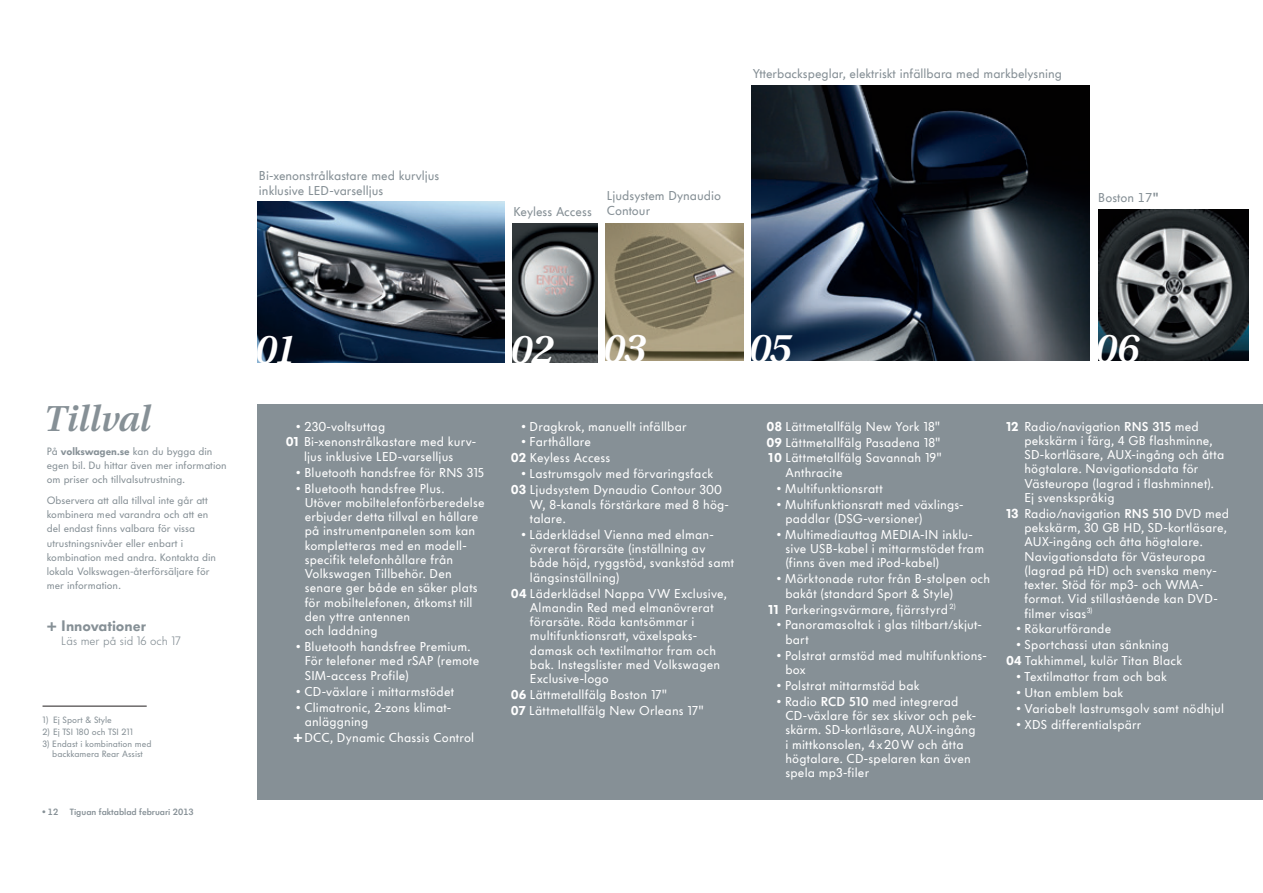
<style>
.page{position:relative;width:1263px;height:893px;background:#fff}
.page>*{position:absolute;margin:0;border:0;box-sizing:border-box;transform-origin:0 0}
.t1{font:italic 600 40.05px "VW Utopia";color:#fff}
.t2{font:italic 600 36px "VW Utopia";letter-spacing:-.005em;color:#869096}
.t3{font:900 15px "VW Headline";color:#869096}
.t4{font:12.75px/14.2px "VW Headline OT";letter-spacing:.015em;color:#fff}
.t5{font:12.75px/15px "VW Headline OT";color:#869096}
.t6{font:300 12px "VW Headline";color:#869096}
.t7{font:10.5px/14.2px "VW Headline";color:#869096}
.t8{font:9px/9.9px "Volkswagen Copy";color:#869096;text-align:center}
.t9{font:600 9px "VW Headline OT";color:#869096}
.s1{font-family:"Volkswagen Headline Osf"}
.s2{font-weight:900}
.s3{font-weight:900;font-size:13.8px}
.s4{font-family:"VW Headline"}
.s5{font-weight:600}
</style>
<div class="page">
<div style="left:258px;top:404px;width:1005px;height:395px;background:#869096"></div>
<img style="left:1098px;top:209px;width:150px;height:152px">
<img style="left:605px;top:223px;width:138px;height:138px">
<img style="left:513px;top:223px;width:84px;height:139px">
<img style="left:752px;top:85px;width:337px;height:276px">
<hr style="left:43px;top:706px;width:104px;height:1px;background:#231f20">
<img style="left:258px;top:202px;width:246px;height:160px">
<p class="t5" style="left:259px;top:168px;width:182px">Bi-xenonstrålkastare med kurvljus inklusive LED-varselljus</p>
<p class="t5" style="left:753px;top:66px;width:311px">Ytterbackspeglar, elektriskt infällbara med markbelysning</p>
<p class="t5" style="left:513px;top:204px;width:80px">Keyless Access</p>
<p class="t5" style="left:607px;top:189px;width:116px">Ljudsystem Dynaudio</p>
<p class="t5" style="left:1098px;top:190px;width:62px">Boston 17<span class="s1">"</span></p>
<p class="t5" style="left:607px;top:204px;width:45px">Contour</p>
<h2 class="t2" style="left:43px;top:398px;width:108px">Tillval</h2>
<p class="t7" style="left:47px;top:444px;width:181px">På <span class="s2">volkswagen.se</span> kan du bygga din egen bil. Du hittar även mer information om priser och tillvalsutrustning.</p>
<p class="t7" style="left:47px;top:493px;width:171px">Observera att alla tillval inte går att kombinera med varandra och att en del endast finns valbara för vissa utrustningsnivåer eller enbart i kombination med andra. Kontakta din lokala Volkswagen-återförsäljare för mer information.</p>
<p class="t3" style="left:47px;top:616px;width:100px">+ Innovationer</p>
<p class="t6" style="left:61px;top:634px;width:121px">Läs mer på sid 16 och 17</p>
<p class="t8" style="left:43px;top:715px;width:71px">1) Ej Sport &amp; Style</p>
<p class="t8" style="left:43px;top:727px;width:92px">2) Ej TSI 180 och TSI 211</p>
<p class="t8" style="left:43px;top:739px;width:110px">3) Endast i kombination med backkamera Rear Assist</p>
<p class="t9" style="left:43px;top:806px;width:17px"><span class="s2">•</span> 12</p>
<p class="t9" style="left:70px;top:806px;width:125px">Tiguan faktablad februari 2013</p>
<h1 class="t1" style="left:253px;top:326px;width:41px">01</h1>
<p class="t4" style="left:286px;top:418px;width:192px;line-height:15.9px;text-indent:10px">• 230-voltsuttag<br><span class="s2">01</span> Bi-xenonstrålkastare med kurv-</p>
<p class="t4" style="left:304px;top:449px;width:151px">ljus inklusive LED-varselljus</p>
<p class="t4" style="left:296px;top:465px;width:190px">• Bluetooth handsfree för RNS 315</p>
<p class="t4" style="left:305px;top:481px;width:181px;text-indent:-9px">• Bluetooth handsfree Plus.<br>Utöver mobiltelefonförberedelse erbjuder detta tillval en hållare på instrumentpanelen som kan kompletteras med en modell&shy;specifik telefonhållare från<br>Volkswagen Tillbehör. Den senare ger både en säker plats för mobiltelefonen, åtkomst till den yttre antennen<br>och laddning</p>
<p class="t4" style="left:305px;top:640px;width:176px;text-indent:-9px">• Bluetooth handsfree Premium.<br>För telefoner med rSAP (remote<br>SIM-access Profile)</p>
<p class="t4" style="left:296px;top:684px;width:159px">• CD-växlare i mittarmstödet</p>
<p class="t4" style="left:305px;top:700px;width:147px;text-indent:-9px">• Climatronic, 2-zons klimat&shy;anläggning</p>
<p class="t4" style="left:293px;top:730px;width:182px"><span class="s3">+</span>DCC, Dynamic Chassis Control</p>
<h1 class="t1" style="left:508px;top:326px;width:45px">02</h1>
<h1 class="t1" style="left:601px;top:325px;width:44px">03</h1>
<h1 class="t1" style="left:747px;top:325px;width:44px">05</h1>
<h1 class="t1" style="left:1093px;top:325px;width:46px">06</h1>
<p class="t4" style="left:521px;top:419px;width:167px">• Dragkrok, manuellt infällbar</p>
<p class="t4" style="left:511px;top:434px;width:101px;line-height:15.9px;text-indent:10px">• Farthållare<br><span class="s2">02</span> Keyless Access</p>
<p class="t4" style="left:511px;top:466px;width:212px;line-height:15.9px;text-align:center">• Lastrumsgolv med förvaringsfack<br><span class="s2">03</span> Ljudsystem Dynaudio Contour 300</p>
<p class="t4" style="left:530px;top:497px;width:201px">W, 8-kanals förstärkare med 8 hög&shy;talare.</p>
<p class="t4" style="left:530px;top:527px;width:206px;text-indent:-9px">• Läderklädsel Vienna med elman&shy;övrerat förarsäte (inställning av både höjd, ryggstöd, svankstöd samt längsinställning)</p>
<p class="t4" style="left:530px;top:586px;width:198px;text-indent:-19px"><span class="s2">04</span> Läderklädsel Nappa VW Exclusive,<br>Almandin Red med elmanövrerat förarsäte. Röda kantsömmar i multifunktionsratt, växelspaks&shy;damask och textilmattor fram och bak. Instegslister med Volkswagen<br>Exclusive-logo</p>
<p class="t4" style="left:511px;top:687px;width:194px;line-height:15.9px"><span class="s2">06</span> Lättmetallfälg Boston 17"<br><span class="s2">07</span> Lättmetallfälg New Orleans 17"</p>
<p class="t4" style="left:766px;top:418px;width:177px;line-height:15.9px"><span class="s2">08</span> Lättmetallfälg New York 18"<br><span class="s2">09</span> Lättmetallfälg Pasadena 18"<br><span class="s2">10</span> Lättmetallfälg Savannah 19<span class="s4">"</span></p>
<p class="t4" style="left:785px;top:465px;width:58px">Anthracite</p>
<p class="t4" style="left:777px;top:481px;width:107px">• Multifunktionsratt</p>
<p class="t4" style="left:785px;top:497px;width:180px;text-indent:-9px">• Multifunktionsratt med växlings&shy;paddlar (DSG-versioner)</p>
<p class="t4" style="left:785px;top:528px;width:200px;text-indent:-9px">• Multimediauttag MEDIA-IN inklu&shy;sive USB-kabel i mittarmstödet fram (finns även med iPod-kabel)</p>
<p class="t4" style="left:785px;top:572px;width:206px;text-indent:-9px">• Mörktonade rutor från B-stolpen och bakåt (standard Sport &amp; Style)</p>
<p class="t4" style="left:768px;top:602px;width:189px"><span class="s2">11</span> Parkeringsvärmare, fjärrstyrd <sup>2)</sup></p>
<p class="t4" style="left:785px;top:618px;width:198px;text-indent:-9px">• Panoramasoltak i glas tiltbart/skjut&shy;bart</p>
<p class="t4" style="left:785px;top:648px;width:203px;text-indent:-9px">• Polstrat armstöd med multifunktions&shy;box</p>
<p class="t4" style="left:777px;top:678px;width:144px">• Polstrat mittarmstöd bak</p>
<p class="t4" style="left:785px;top:694px;width:192px;text-indent:-9px">• Radio <span class="s5">RCD 510</span> med integrerad<br>CD-växlare för sex skivor och pek&shy;skärm. SD-kortläsare, AUX-ingång i mittkonsolen, 4x20W och åtta högtalare. CD-spelaren kan även spela mp3-filer</p>
<p class="t4" style="left:1024px;top:419px;width:201px;text-indent:-18px"><span class="s2">12</span> Radio/navigation <span class="s5">RNS 315</span> med pekskärm i färg, 4 GB flashminne,<br>SD-kortläsare, AUX-ingång och åtta högtalare. Navigationsdata för<br>Västeuropa (lagrad i flashminnet).<br>Ej svenskspråkig</p>
<p class="t4" style="left:1024px;top:506px;width:206px;text-indent:-18px"><span class="s2">13</span> Radio/navigation <span class="s5">RNS 510</span> DVD med pekskärm, 30 GB HD, SD-kortläsare,<br>AUX-ingång och åtta högtalare.<br>Navigationsdata för Västeuropa (lagrad på HD) och svenska meny&shy;texter. Stöd för mp3- och WMA&shy;format. Vid stillastående kan DVD&shy;filmer visas<sup>3)</sup></p>
<p class="t4" style="left:1016px;top:622px;width:96px">• Rökarutförande</p>
<p class="t4" style="left:1006px;top:637px;width:177px;line-height:15.9px;text-align:center">• Sportchassi utan sänkning<br><span class="s2">04</span> Takhimmel, kulör Titan Black</p>
<p class="t4" style="left:1016px;top:670px;width:152px">• Textilmattor fram och bak</p>
<p class="t4" style="left:1016px;top:686px;width:108px">• Utan emblem bak</p>
<p class="t4" style="left:1016px;top:702px;width:209px">• Variabelt lastrumsgolv samt nödhjul</p>
<p class="t4" style="left:1016px;top:718px;width:127px">• XDS differentialspärr</p>
</div>
